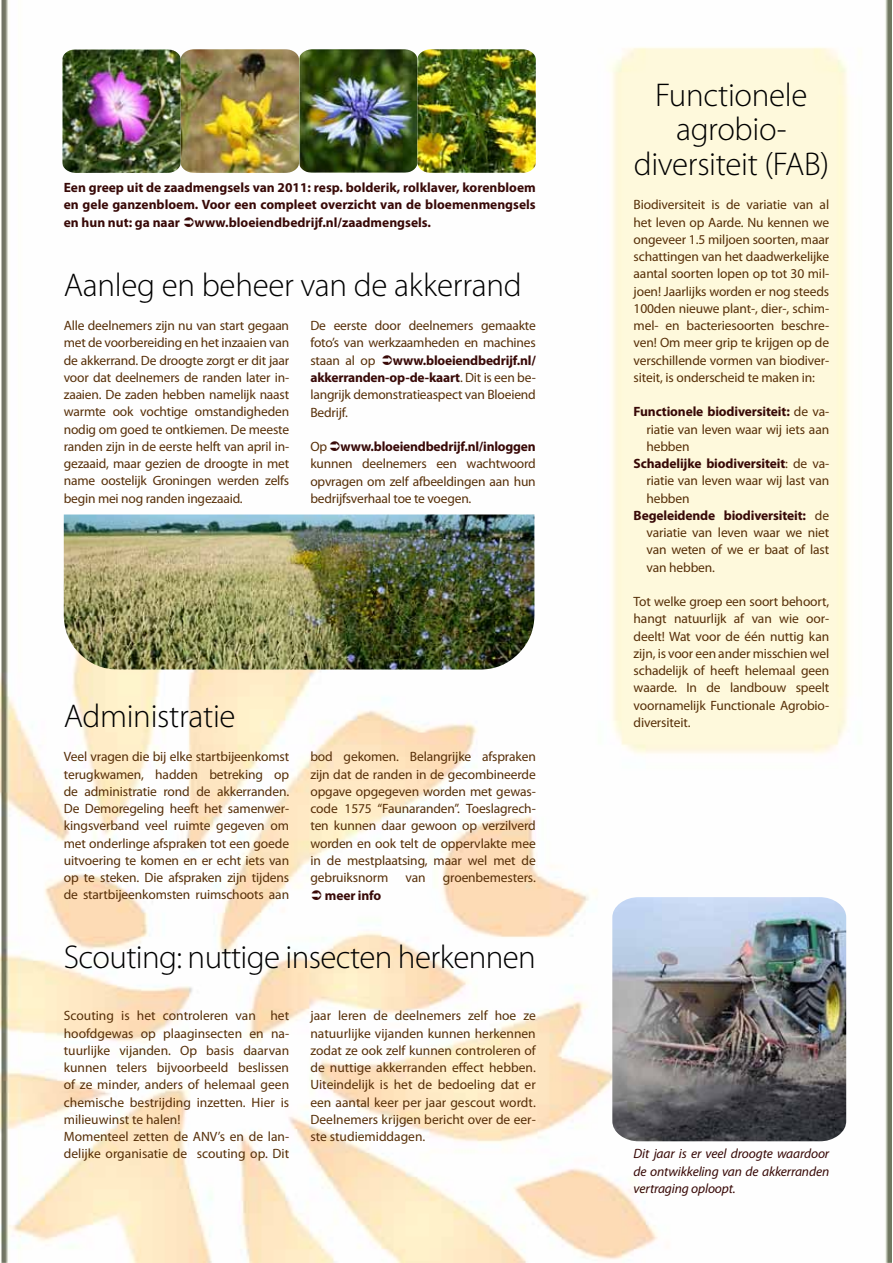
<style>
.page{position:relative;width:893px;height:1263px;background:#fff}
.page>*{position:absolute;margin:0;border:0;box-sizing:border-box;transform-origin:0 0}
.t1{font:300 33px/34.5px "Myriad Pro";letter-spacing:-.01em;color:#000;text-align:center}
.t2{font:13.5px/17.2px "Myriad Pro";letter-spacing:-.01em;color:#572f08;text-align:justify}
.t3{font:700 13.5px/17.2px "Myriad Pro";letter-spacing:-.01em;color:#380907;text-align:justify}
.t4{font:italic 13.5px/17.2px "Myriad Pro";letter-spacing:-.01em;color:#380907;text-align:justify}
.s1{font-weight:700;color:#380907}
.s2{font-weight:400;color:#572f08}
</style>
<div class="page">
<img style="left:0;top:0;width:892px;height:1263px">
<img style="left:64px;top:514px;width:470px;height:155px">
<img style="left:612px;top:897px;width:234px;height:244px">
<img style="left:62px;top:49px;width:474px;height:124px">
<svg style="left:312px;top:889px;width:9px;height:10px"></svg>
<svg style="left:382px;top:355px;width:10px;height:10px"></svg>
<svg style="left:330px;top:441px;width:10px;height:10px"></svg>
<svg style="left:184px;top:217px;width:10px;height:10px"></svg>
<p class="t3" style="left:64px;top:178px;width:474px">Een greep uit de zaadmengsels van 2011: resp. bolderik, rolklaver, korenbloem en gele ganzenbloem. Voor een compleet overzicht van de bloemenmengsels en hun nut: ga naar www.bloeiendbedrijf.nl/zaadmengsels.</p>
<h1 class="t1" style="left:64px;top:267px;width:459px">Aanleg en beheer van de akkerrand</h1>
<p class="t2" style="left:64px;top:317px;width:227px">Alle deelnemers zijn nu van start gegaan met de voorbereiding en het inzaaien van de akkerrand. De droogte zorgt er dit jaar voor dat deelnemers de randen later in&shy;zaaien. De zaden hebben namelijk naast warmte ook vochtige omstandigheden nodig om goed te ontkiemen. De meeste randen zijn in de eerste helft van april in&shy;gezaaid, maar gezien de droogte in met name oostelijk Groningen werden zelfs begin mei nog randen ingezaaid.</p>
<p class="t2" style="left:310px;top:317px;width:227px">De eerste door deelnemers gemaakte foto’s van werkzaamheden en machines staan al op</p>
<p class="t2" style="left:310px;top:351px;width:227px;text-indent:82px"><span class="s1">www.bloeiendbedrijf.nl/ akkerranden-op-de-kaart</span>. Dit is een be&shy;langrijk demonstratieaspect van Bloeiend Bedrijf.</p>
<p class="t2" style="left:310px;top:438px;width:227px">Op <span class="s1">www.bloeiendbedrijf.nl/inloggen </span>kunnen deelnemers een wachtwoord opvragen om zelf afbeeldingen aan hun bedrijfsverhaal toe te voegen.</p>
<h1 class="t1" style="left:64px;top:698px;width:173px">Administratie</h1>
<p class="t2" style="left:64px;top:748px;width:227px">Veel vragen die bij elke startbijeenkomst terugkwamen, hadden betreking op de administratie rond de akkerranden.<br>De Demoregeling heeft het samenwer&shy;kingsverband veel ruimte gegeven om met onderlinge afspraken tot een goede uitvoering te komen en er echt iets van op te steken. Die afspraken zijn tijdens de startbijeenkomsten ruimschoots aan</p>
<p class="t2" style="left:310px;top:748px;width:227px">bod gekomen. Belangrijke afspraken zijn dat de randen in de gecombineerde opgave opgegeven worden met gewas&shy;code 1575 “Faunaranden”. Toeslagrech&shy;ten kunnen daar gewoon op verzilverd worden en ook telt de oppervlakte mee in de mestplaatsing, maar wel met de gebruiksnorm</p>
<p class="t2" style="left:405px;top:869px;width:22px">van</p>
<p class="t2" style="left:443px;top:869px;width:94px">groenbemesters.</p>
<p class="t3" style="left:325px;top:886px;width:58px">meer info</p>
<h1 class="t1" style="left:64px;top:940px;width:473px">Scouting: nuttige insecten herkennen</h1>
<p class="t2" style="left:64px;top:1007px;width:227px;text-align:left">Scouting is het controleren van het hoofdgewas op plaaginsecten en na&shy;tuurlijke vijanden. Op basis daarvan kunnen telers bijvoorbeeld beslissen of ze minder, anders of helemaal geen chemische bestrijding inzetten. Hier is milieuwinst te halen!<br>Momenteel zetten de ANV’s en de lan&shy;delijke organisatie de scouting op. Dit</p>
<p class="t2" style="left:310px;top:1007px;width:227px">jaar leren de deelnemers zelf hoe ze natuurlijke vijanden kunnen herkennen zodat ze ook zelf kunnen controleren of de nuttige akkerranden effect hebben.<br>Uiteindelijk is het de bedoeling dat er een aantal keer per jaar gescout wordt.<br>Deelnemers krijgen bericht over de eer&shy;ste studiemiddagen.</p>
<h1 class="t1" style="left:634px;top:77px;width:197px">Functionele agrobio&shy;diversiteit (FAB)</h1>
<p class="t2" style="left:634px;top:196px;width:197px">Biodiversiteit is de variatie van al het leven op Aarde. Nu kennen we ongeveer 1.5 miljoen soorten, maar schattingen van het daadwerkelijke aantal soorten lopen op tot 30 mil&shy;joen! Jaarlijks worden er nog steeds 100den nieuwe plant-, dier-, schim&shy;mel- en bacteriesoorten beschre&shy;ven! Om meer grip te krijgen op de verschillende vormen van biodiver&shy;siteit, is onderscheid te maken in:</p>
<p class="t3" style="left:634px;top:403px;width:197px">Functionele biodiversiteit: <span class="s2">de va-</span></p>
<p class="t2" style="left:646px;top:420px;width:184px">riatie van leven waar wij iets aan</p>
<p class="t2" style="left:646px;top:437px;width:45px">hebben</p>
<p class="t3" style="left:634px;top:454px;width:197px">Schadelijke biodiversiteit<span class="s2">: de va-</span></p>
<p class="t2" style="left:646px;top:472px;width:184px">riatie van leven waar wij last van</p>
<p class="t2" style="left:646px;top:489px;width:45px">hebben</p>
<p class="t3" style="left:634px;top:506px;width:197px">Begeleidende biodiversiteit: <span class="s2">de</span></p>
<p class="t2" style="left:646px;top:524px;width:184px">variatie van leven waar we niet</p>
<p class="t2" style="left:646px;top:541px;width:184px">van weten of we er baat of last</p>
<p class="t2" style="left:646px;top:558px;width:70px">van hebben.</p>
<p class="t2" style="left:634px;top:593px;width:197px">Tot welke groep een soort behoort, hangt natuurlijk af van wie oor&shy;deelt! Wat voor de één nuttig kan zijn, is voor een ander misschien wel schadelijk of heeft helemaal geen waarde. In de landbouw speelt voornamelijk Functionale Agrobio&shy;diversiteit.</p>
<p class="t4" style="left:634px;top:1145px;width:197px">Dit jaar is er veel droogte waardoor de ontwikkeling van de akkerranden vertraging oploopt.</p>
</div>
